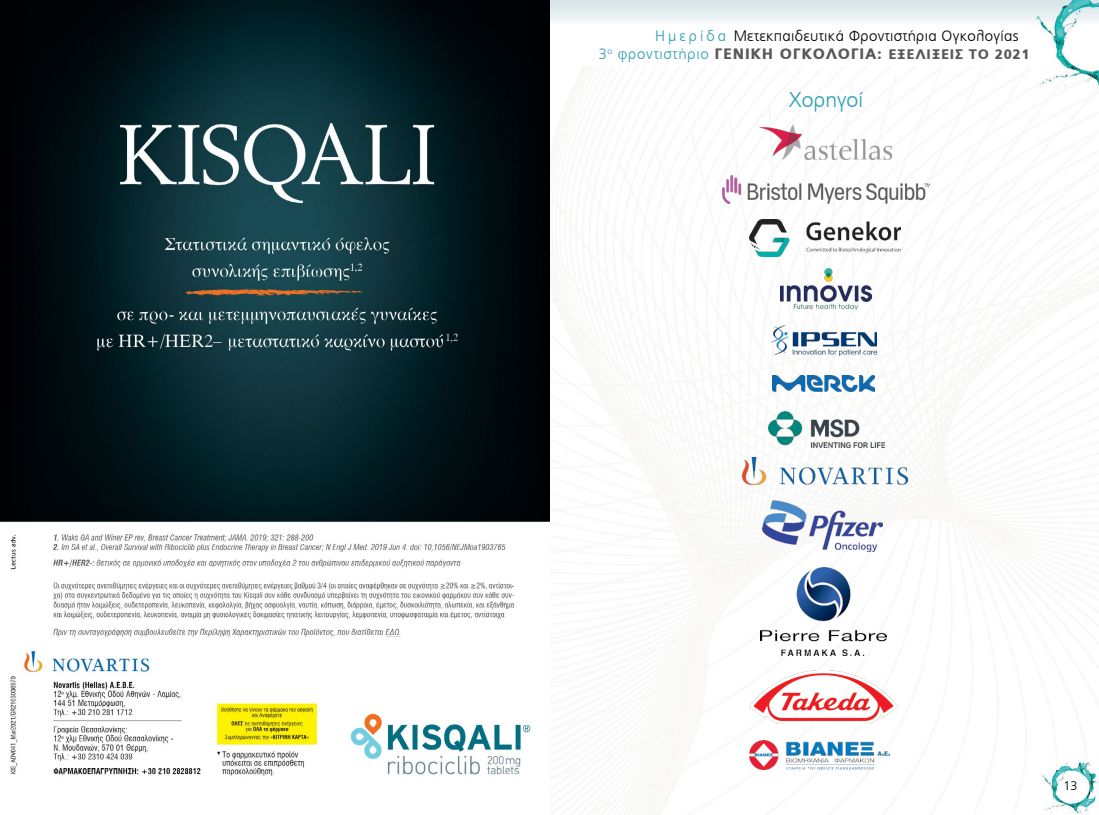
<style>
.page{position:relative;width:1099px;height:815px;background:#fff}
.page>*{position:absolute;margin:0;border:0;box-sizing:border-box;transform-origin:0 0}
.t1{font:300 21.25px "PF Catalog";color:#31a0b4}
.t2{font:300 15px/18px "PF Catalog";letter-spacing:.02em;color:#000}
.t3{font:300 12.5px "PF Catalog";color:#000}
.s1{color:#31a0b4}
.s2{font-weight:900;color:#58595b}
.s3{font-weight:900;font-size:13.75px;color:#58595b}
</style>
<div class="page">
<img style="left:549px;top:0;width:549px;height:815px">
<svg style="left:0;top:0;width:549px;height:776px"></svg>
<img style="left:759px;top:124px;width:132px;height:36px">
<img style="left:722px;top:175px;width:207px;height:28px">
<img style="left:749px;top:220px;width:151px;height:36px">
<img style="left:772px;top:326px;width:104px;height:29px">
<img style="left:780px;top:268px;width:91px;height:41px">
<img style="left:768px;top:411px;width:116px;height:37px">
<img style="left:742px;top:458px;width:165px;height:27px">
<img style="left:749px;top:670px;width:148px;height:53px">
<img style="left:749px;top:741px;width:140px;height:29px">
<img style="left:760px;top:567px;width:126px;height:88px">
<img style="left:772px;top:375px;width:103px;height:16px">
<img style="left:763px;top:500px;width:119px;height:51px">
<p class="t2" style="left:598px;top:27px;width:432px;text-indent:57px"><span class="s1">Η μ ε ρ ί δ α</span> Μετεκπαιδευτικά Φροντιστήρια Ογκολογίας<br><span class="s1">3</span><sup>ο</sup> <span class="s1">φροντιστήριο</span> <span class="s2">ΓΕΝΙΚΗ ΟΓΚΟΛΟΓΙΑ:</span> <span class="s3">ΕΞΕΛΙΞΕΙΣ ΤΟ 2021</span></p>
<h1 class="t1" style="left:788px;top:87px;width:76px">Χορηγοί</h1>
<p class="t3" style="left:1063px;top:779px;width:15px">13</p>
</div>
